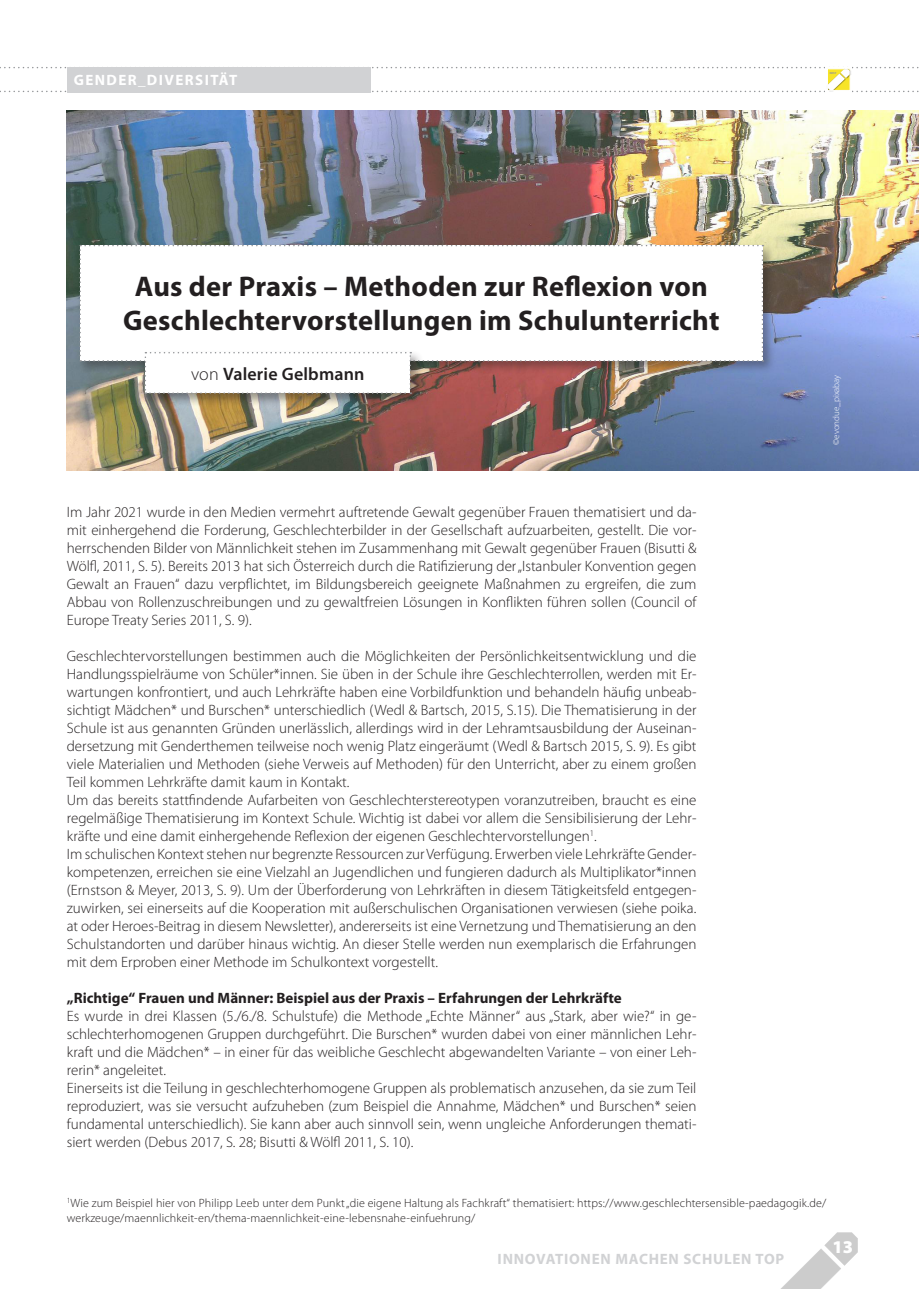
<style>
.page{position:relative;width:919px;height:1289px;background:#fff}
.page>*{position:absolute;margin:0;border:0;box-sizing:border-box;transform-origin:0 0}
.Fliesstext_Paragraph{font:700 28.5px "Myriad Pro";letter-spacing:.01em;color:#231f20}
.Fliesstext_Paragraph-2{font:600 18px "Myriad Pro";letter-spacing:.01em;color:#231f20}
.t1{font:900 18px "Myriad Pro";color:#fff}
.t2{font:300 15px/18px "Myriad Pro";color:#231f20;text-align:justify}
.t3{font:700 15px "Myriad Pro";color:#231f20}
.t4{font:700 15px "Myriad Pro";letter-spacing:.05em;color:#d1d2d4}
.t5{font:700 15px "Myriad Pro";letter-spacing:.095em;color:#fff}
.t6{font:300 12px/14.4px "Myriad Pro";letter-spacing:.01em;color:#231f20}
.Fliesstext_Paragraph-3{font:300 9px "Myriad Pro";color:#fff}
.t7{font:700 2.85px "Myriad";color:#939598;scale:1.05 1}
.s1{font-weight:300}
</style>
<div class="page">
<svg style="left:782px;top:1232px;width:75px;height:56px"></svg>
<svg style="left:0;top:67px;width:919px;height:25px"></svg>
<div style="left:826px;top:68px;width:24px;height:23px;border:1px solid #fff"></div>
<div style="left:67px;top:67px;width:303px;height:25px;background:#d1d2d4"></div>
<img style="left:67px;top:110px;width:851px;height:361px">
<div style="left:77px;top:242px;width:699px;height:132px;background:#231f20;opacity:.4"></div>
<div style="left:142px;top:349px;width:282px;height:58px;background:#231f20;opacity:.45"></div>
<svg style="left:79px;top:245px;width:684px;height:149px"></svg>
<p class="t5" style="left:74px;top:70px;width:165px">GENDER_DIVERSITÄT</p>
<p class="Fliesstext_Paragraph" style="left:135px;top:267px;width:574px">Aus der Praxis – Methoden zur Reflexion von</p>
<p class="Fliesstext_Paragraph" style="left:123px;top:302px;width:598px">Geschlechtervorstellungen im Schulunterricht</p>
<p class="Fliesstext_Paragraph-2" style="left:191px;top:362px;width:175px"><span class="s1">von</span> Valerie Gelbmann</p>
<p class="t2" style="left:67px;top:503px;width:631px">Im Jahr 2021 wurde in den Medien vermehrt auftretende Gewalt gegenüber Frauen thematisiert und da&shy;mit einhergehend die Forderung, Geschlechterbilder in der Gesellschaft aufzuarbeiten, gestellt. Die vor&shy;herrschenden Bilder von Männlichkeit stehen im Zusammenhang mit Gewalt gegenüber Frauen (Bisutti &amp; Wölfl, 2011, S. 5). Bereits 2013 hat sich Österreich durch die Ratifizierung der „Istanbuler Konvention gegen Gewalt an Frauen“ dazu verpflichtet, im Bildungsbereich geeignete Maßnahmen zu ergreifen, die zum Abbau von Rollenzuschreibungen und zu gewaltfreien Lösungen in Konflikten führen sollen (Council of Europe Treaty Series 2011, S. 9).</p>
<p class="t2" style="left:67px;top:647px;width:631px">Geschlechtervorstellungen bestimmen auch die Möglichkeiten der Persönlichkeitsentwicklung und die Handlungsspielräume von Schüler*innen. Sie üben in der Schule ihre Geschlechterrollen, werden mit Er&shy;wartungen konfrontiert, und auch Lehrkräfte haben eine Vorbildfunktion und behandeln häufig unbeab&shy;sichtigt Mädchen* und Burschen* unterschiedlich (Wedl &amp; Bartsch, 2015, S.15). Die Thematisierung in der Schule ist aus genannten Gründen unerlässlich, allerdings wird in der Lehramtsausbildung der Auseinan&shy;dersetzung mit Genderthemen teilweise noch wenig Platz eingeräumt (Wedl &amp; Bartsch 2015, S. 9). Es gibt viele Materialien und Methoden (siehe Verweis auf Methoden) für den Unterricht, aber zu einem großen Teil kommen Lehrkräfte damit kaum in Kontakt.</p>
<p class="t2" style="left:67px;top:791px;width:631px">Um das bereits stattfindende Aufarbeiten von Geschlechterstereotypen voranzutreiben, braucht es eine regelmäßige Thematisierung im Kontext Schule. Wichtig ist dabei vor allem die Sensibilisierung der Lehr&shy;kräfte und eine damit einhergehende Reflexion der eigenen Geschlechtervorstellungen<sup>1</sup>.</p>
<p class="t2" style="left:67px;top:845px;width:631px">Im schulischen Kontext stehen nur begrenzte Ressourcen zur Verfügung. Erwerben viele Lehrkräfte Gender&shy;kompetenzen, erreichen sie eine Vielzahl an Jugendlichen und fungieren dadurch als Multiplikator*innen (Ernstson &amp; Meyer, 2013, S. 9). Um der Überforderung von Lehrkräften in diesem Tätigkeitsfeld entgegen&shy;zuwirken, sei einerseits auf die Kooperation mit außerschulischen Organisationen verwiesen (siehe poika. at oder Heroes-Beitrag in diesem Newsletter), andererseits ist eine Vernetzung und Thematisierung an den Schulstandorten und darüber hinaus wichtig. An dieser Stelle werden nun exemplarisch die Erfahrungen mit dem Erproben einer Methode im Schulkontext vorgestellt.</p>
<p class="t3" style="left:67px;top:988px;width:556px">„Richtige“ Frauen und Männer: Beispiel aus der Praxis – Erfahrungen der Lehrkräfte</p>
<p class="t2" style="left:67px;top:1007px;width:631px">Es wurde in drei Klassen (5./6./8. Schulstufe) die Methode „Echte Männer“ aus „Stark, aber wie?“ in ge&shy;schlechterhomogenen Gruppen durchgeführt. Die Burschen* wurden dabei von einer männlichen Lehr&shy;kraft und die Mädchen* – in einer für das weibliche Geschlecht abgewandelten Variante – von einer Leh&shy;rerin* angeleitet.</p>
<p class="t2" style="left:67px;top:1079px;width:631px">Einerseits ist die Teilung in geschlechterhomogene Gruppen als problematisch anzusehen, da sie zum Teil reproduziert, was sie versucht aufzuheben (zum Beispiel die Annahme, Mädchen* und Burschen* seien fundamental unterschiedlich). Sie kann aber auch sinnvoll sein, wenn ungleiche Anforderungen themati&shy;siert werden (Debus 2017, S. 28; Bisutti &amp; Wölfl 2011, S. 10).</p>
<p class="t7" style="left:829px;top:71px;width:8px">IMST</p>
<p class="Fliesstext_Paragraph-3" style="left:831px;top:445px;width:72px;rotate:-90deg">©evondue_pixabay</p>
<p class="t6" style="left:67px;top:1196px;width:760px"><sup>1</sup>Wie zum Beispiel hier von Philipp Leeb unter dem Punkt „die eigene Haltung als Fachkraft“ thematisiert: https://www.geschlechtersensible-paedagogik.de/ werkzeuge/maennlichkeit-en/thema-maennlichkeit-eine-lebensnahe-einfuehrung/</p>
<p class="t4" style="left:497px;top:1249px;width:288px">INNOVATIONEN MACHEN SCHULEN TOP</p>
<p class="t1" style="left:832px;top:1236px;width:22px">13</p>
</div>
